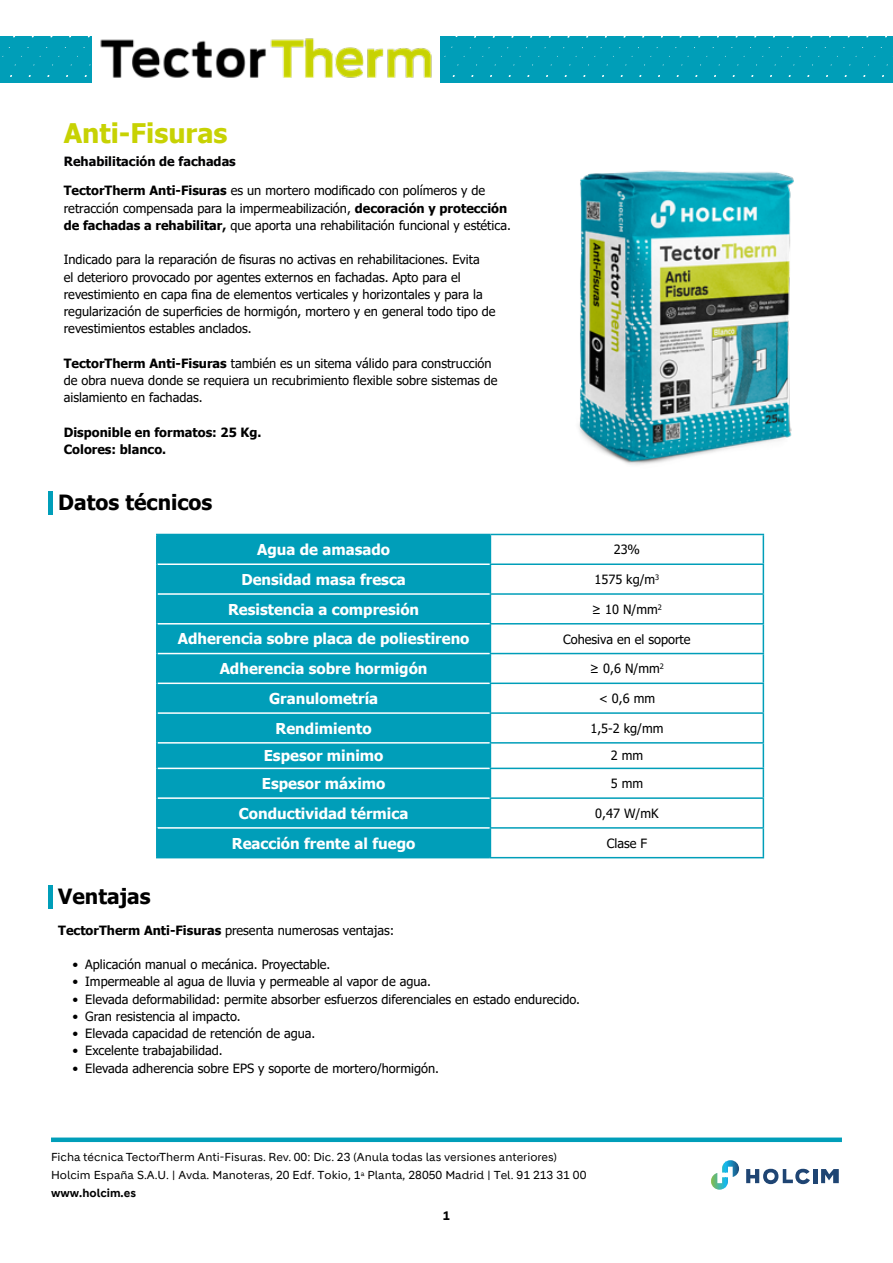
<style>
.page{position:relative;width:893px;height:1263px;background:#fff}
.page>*{position:absolute;margin:0;border:0;box-sizing:border-box;transform-origin:0 0}
.t1{font:700 27px "Tahoma";color:#c7d203}
.t2{font:700 21px "Tahoma";color:#000}
.t3{font:700 15px "Tahoma";color:#fff}
.t4{font:12.75px/17.2px "Tahoma";color:#000}
.t5{font:700 12.75px/17.2px "Tahoma";color:#000}
.t6{font:700 12.75px "Tahoma";color:#020203}
.t7{font:700 12px "Holcim";color:#000}
.t8{font:11.25px/18px "Holcim";color:#000}
.s1{font-weight:700}
</style>
<div class="page">
<svg style="left:746px;top:1169px;width:64px;height:15px"></svg>
<hr style="left:813px;top:1169px;width:4px;height:14px;background:#1f4573">
<svg style="left:821px;top:1169px;width:18px;height:14px"></svg>
<svg style="left:711px;top:1160px;width:28px;height:30px"></svg>
<div style="left:51px;top:1137px;width:791px;height:5px;background:#009eb9"></div>
<div style="left:48px;top:491px;width:5px;height:23px;background:#009eb9"></div>
<div style="left:158px;top:535px;width:332px;height:322px;background:#009eb9"></div>
<hr style="left:490px;top:534px;width:274px;height:1px;background:#009eb9">
<hr style="left:490px;top:563px;width:274px;height:2px;background:#009eb9">
<hr style="left:490px;top:593px;width:274px;height:2px;background:#009eb9">
<hr style="left:490px;top:623px;width:274px;height:1px;background:#009eb9">
<hr style="left:490px;top:653px;width:274px;height:1px;background:#009eb9">
<hr style="left:490px;top:682px;width:274px;height:2px;background:#009eb9">
<hr style="left:490px;top:712px;width:274px;height:2px;background:#009eb9">
<hr style="left:490px;top:742px;width:274px;height:2px;background:#009eb9">
<hr style="left:490px;top:768px;width:274px;height:1px;background:#009eb9">
<hr style="left:490px;top:797px;width:274px;height:2px;background:#009eb9">
<hr style="left:490px;top:827px;width:274px;height:2px;background:#009eb9">
<svg style="left:763px;top:535px;width:1px;height:322px"></svg>
<hr style="left:490px;top:857px;width:274px;height:1px;background:#009eb9">
<hr style="left:156px;top:534px;width:334px;height:1px;background:#009eb9">
<hr style="left:156px;top:535px;width:2px;height:29px;background:#009eb9">
<hr style="left:158px;top:563px;width:332px;height:2px;background:#fff">
<hr style="left:158px;top:593px;width:332px;height:2px;background:#fff">
<hr style="left:156px;top:564px;width:2px;height:30px;background:#009eb9">
<hr style="left:156px;top:594px;width:2px;height:30px;background:#009eb9">
<hr style="left:158px;top:623px;width:332px;height:1px;background:#fff">
<hr style="left:158px;top:653px;width:332px;height:1px;background:#fff">
<hr style="left:158px;top:682px;width:332px;height:2px;background:#fff">
<hr style="left:158px;top:712px;width:332px;height:2px;background:#fff">
<hr style="left:158px;top:742px;width:332px;height:2px;background:#fff">
<hr style="left:158px;top:768px;width:332px;height:1px;background:#fff">
<hr style="left:158px;top:797px;width:332px;height:2px;background:#fff">
<hr style="left:156px;top:624px;width:2px;height:29px;background:#009eb9">
<hr style="left:156px;top:653px;width:2px;height:30px;background:#009eb9">
<hr style="left:156px;top:683px;width:2px;height:30px;background:#009eb9">
<hr style="left:156px;top:713px;width:2px;height:30px;background:#009eb9">
<hr style="left:156px;top:743px;width:2px;height:25px;background:#009eb9">
<hr style="left:156px;top:768px;width:2px;height:30px;background:#009eb9">
<hr style="left:156px;top:798px;width:2px;height:30px;background:#009eb9">
<hr style="left:158px;top:827px;width:332px;height:2px;background:#fff">
<hr style="left:156px;top:828px;width:2px;height:29px;background:#009eb9">
<svg style="left:490px;top:535px;width:1px;height:322px"></svg>
<hr style="left:156px;top:857px;width:334px;height:1px;background:#009eb9">
<div style="left:48px;top:885px;width:5px;height:24px;background:#009eb9"></div>
<div style="left:1px;top:36px;width:892px;height:47px;background:#009eb8"></div>
<div style="left:92px;top:35px;width:347px;height:50px;background:#fff"></div>
<img style="left:100px;top:38px;width:332px;height:40px">
<img style="left:579px;top:170px;width:215px;height:295px">
<h1 class="t1" style="left:64px;top:114px;width:165px">Anti-Fisuras</h1>
<p class="t6" style="left:64px;top:152px;width:174px">Rehabilitación de fachadas</p>
<p class="t4" style="left:64px;top:183px;width:449px"><span class="s1">TectorTherm Anti-Fisuras</span> es un mortero modificado con polímeros y de retracción compensada para la impermeabilización, <span class="s1">decoración y protección de fachadas a rehabilitar,</span> que aporta una rehabilitación funcional y estética.</p>
<p class="t4" style="left:64px;top:252px;width:433px">Indicado para la reparación de fisuras no activas en rehabilitaciones. Evita<br>el deterioro provocado por agentes externos en fachadas. Apto para el revestimiento en capa fina de elementos verticales y horizontales y para la regularización de superficies de hormigón, mortero y en general todo tipo de revestimientos estables anclados.</p>
<p class="t4" style="left:64px;top:355px;width:435px"><span class="s1">TectorTherm Anti-Fisuras</span> también es un sitema válido para construcción de obra nueva donde se requiera un recubrimiento flexible sobre sistemas de aislamiento en fachadas.</p>
<p class="t5" style="left:64px;top:424px;width:199px">Disponible en formatos: 25 Kg.<br>Colores: blanco.</p>
<h2 class="t2" style="left:58px;top:488px;width:156px">Datos técnicos</h2>
<h2 class="t2" style="left:58px;top:882px;width:94px">Ventajas</h2>
<p class="t3" style="left:257px;top:539px;width:135px">Agua de amasado</p>
<p class="t4" style="left:614px;top:542px;width:28px">23%</p>
<p class="t3" style="left:241px;top:569px;width:166px">Densidad masa fresca</p>
<p class="t4" style="left:594px;top:571px;width:66px">1575 kg/m<sup>3</sup></p>
<p class="t3" style="left:228px;top:599px;width:193px">Resistencia a compresión</p>
<p class="t4" style="left:592px;top:601px;width:72px">≥ 10 N/mm<sup>2</sup></p>
<p class="t3" style="left:178px;top:628px;width:293px">Adherencia sobre placa de poliestireno</p>
<p class="t4" style="left:563px;top:631px;width:129px">Cohesiva en el soporte</p>
<p class="t3" style="left:220px;top:658px;width:209px">Adherencia sobre hormigón</p>
<p class="t4" style="left:590px;top:661px;width:75px">≥ 0,6 N/mm<sup>2</sup></p>
<p class="t3" style="left:269px;top:688px;width:111px">Granulometría</p>
<p class="t4" style="left:599px;top:690px;width:58px">&lt; 0,6 mm</p>
<p class="t3" style="left:275px;top:718px;width:98px">Rendimiento</p>
<p class="t4" style="left:590px;top:720px;width:75px">1,5-2 kg/mm</p>
<p class="t3" style="left:264px;top:745px;width:121px">Espesor minimo</p>
<p class="t4" style="left:611px;top:748px;width:34px">2 mm</p>
<p class="t3" style="left:262px;top:773px;width:125px">Espesor máximo</p>
<p class="t4" style="left:611px;top:775px;width:34px">5 mm</p>
<p class="t3" style="left:239px;top:803px;width:171px">Conductividad térmica</p>
<p class="t4" style="left:595px;top:805px;width:65px">0,47 W/mK</p>
<p class="t3" style="left:232px;top:832px;width:185px">Reacción frente al fuego</p>
<p class="t4" style="left:607px;top:835px;width:42px">Clase F</p>
<p class="t4" style="left:58px;top:922px;width:338px"><span class="s1">TectorTherm Anti-Fisuras</span> presenta numerosas ventajas:</p>
<p class="t4" style="left:73px;top:957px;width:259px">• Aplicación manual o mecánica. Proyectable.</p>
<p class="t4" style="left:73px;top:974px;width:360px">• Impermeable al agua de lluvia y permeable al vapor de agua.</p>
<p class="t4" style="left:73px;top:991px;width:509px">• Elevada deformabilidad: permite absorber esfuerzos diferenciales en estado endurecido.</p>
<p class="t4" style="left:73px;top:1008px;width:170px">• Gran resistencia al impacto.</p>
<p class="t4" style="left:73px;top:1026px;width:244px">• Elevada capacidad de retención de agua.</p>
<p class="t4" style="left:73px;top:1043px;width:152px">• Excelente trabajabilidad.</p>
<p class="t4" style="left:73px;top:1060px;width:368px">• Elevada adherencia sobre EPS y soporte de mortero/hormigón.</p>
<p class="t8" style="left:51px;top:1148px;width:537px">Ficha técnica TectorTherm Anti-Fisuras. Rev. 00: Dic. 23 (Anula todas las versiones anteriores)<br>Holcim España S.A.U. | Avda. Manoteras, 20 Edf. Tokio, 1<sup>a</sup> Planta, 28050 Madrid | Tel. 91 213 31 00 <span class="s1">www.holcim.es</span></p>
<p class="t7" style="left:443px;top:1209px;width:9px">1</p>
</div>
